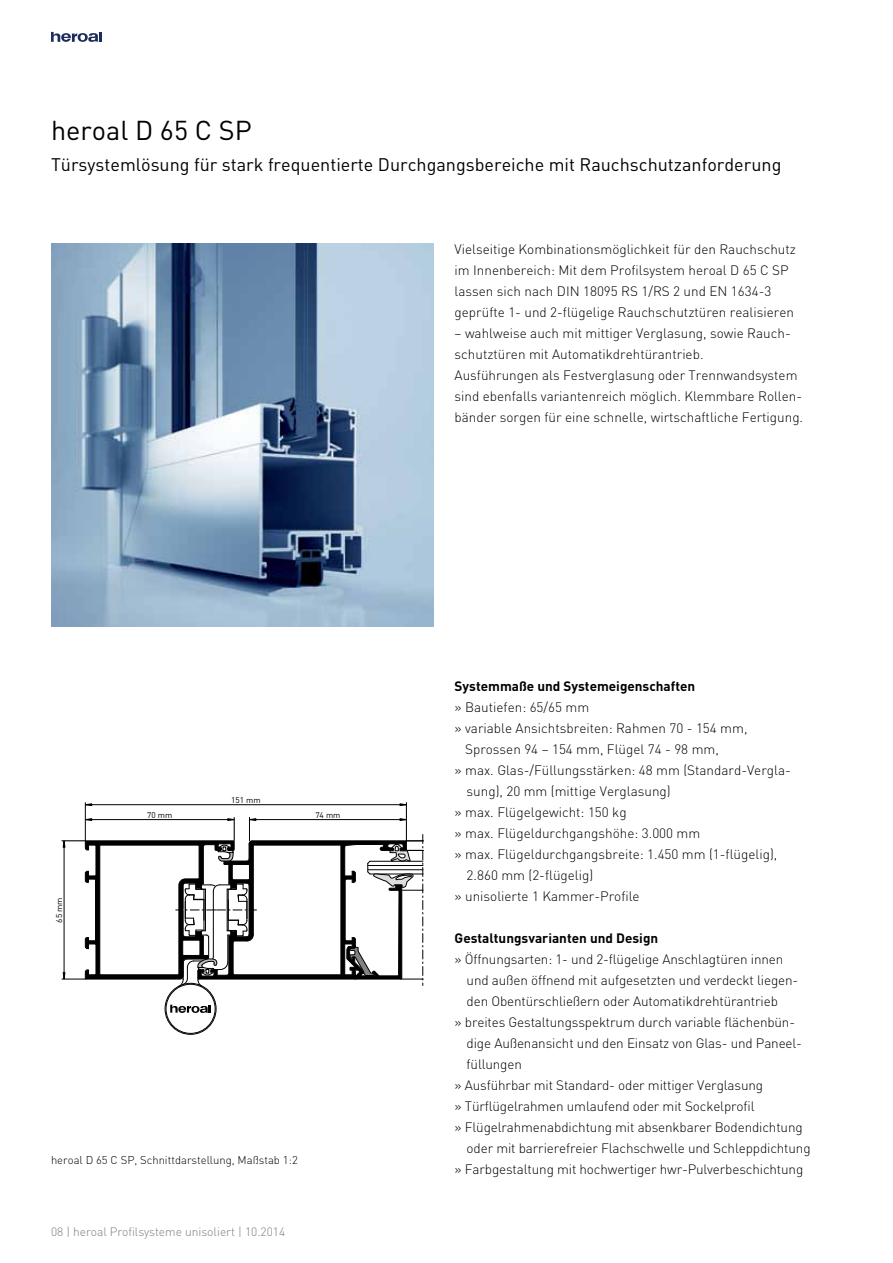
<style>
.page{position:relative;width:893px;height:1263px;background:#fff}
.page>*{position:absolute;margin:0;border:0;box-sizing:border-box;transform-origin:0 0}
.t1{font:27px "DIN Pro";color:#000}
.t2{font:18px "DIN Pro";color:#000}
.t3{font:300 13.5px/21px "DIN Pro";color:#000}
.t4{font:700 13.5px "DIN Pro";color:#000}
.t5{font:300 12px "DIN Pro";color:#7b7c7f}
.t6{font:300 11.25px "DIN Pro";color:#000}
.t7{font:8.25px "DIN Pro";color:#000}
</style>
<div class="page">
<svg style="left:51px;top:32px;width:51px;height:10px"></svg>
<img style="left:51px;top:244px;width:383px;height:383px">
<div style="left:165px;top:983px;width:51px;height:51px;border:1px solid #000;border-radius:50%"></div>
<svg style="left:170px;top:1005px;width:41px;height:8px"></svg>
<hr style="left:406px;top:802px;width:1px;height:39px;background:#000">
<hr style="left:85px;top:802px;width:1px;height:39px;background:#000">
<svg style="left:62px;top:817px;width:362px;height:170px"></svg>
<hr style="left:85px;top:804px;width:321px;height:1px;background:#000">
<svg style="left:84px;top:803px;width:8px;height:3px"></svg>
<svg style="left:400px;top:803px;width:7px;height:3px"></svg>
<h1 class="t1" style="left:51px;top:109px;width:202px">heroal D 65 C SP</h1>
<h2 class="t2" style="left:51px;top:150px;width:732px">Türsystemlösung für stark frequentierte Durchgangsbereiche mit Rauchschutzanforderung</h2>
<p class="t7" style="left:231px;top:793px;width:31px">151 mm</p>
<p class="t7" style="left:53px;top:922px;width:27px;rotate:-90deg">65 mm</p>
<p class="t7" style="left:147px;top:808px;width:27px">70 mm</p>
<p class="t7" style="left:315px;top:808px;width:27px">74 mm</p>
<p class="t6" style="left:51px;top:1151px;width:248px">heroal D 65 C SP, Schnittdarstellung, Maßstab 1:2</p>
<p class="t5" style="left:51px;top:1222px;width:236px">08 | heroal Profilsysteme unisoliert | 10.2014</p>
<p class="t3" style="left:455px;top:238px;width:343px">Vielseitige Kombinationsmöglichkeit für den Rauchschutz im Innenbereich: Mit dem Profilsystem heroal D 65 C SP lassen sich nach DIN 18095 RS 1/RS 2 und EN 1634-3 geprüfte 1- und 2-flügelige Rauchschutztüren realisieren</p>
<p class="t3" style="left:455px;top:322px;width:350px">– wahlweise auch mit mittiger Verglasung, sowie Rauch&shy;schutztüren mit Automatikdrehtürantrieb.<br>Ausführungen als Festverglasung oder Trennwandsystem sind ebenfalls variantenreich möglich. Klemmbare Rollen&shy;bänder sorgen für eine schnelle, wirtschaftliche Fertigung.</p>
<p class="t4" style="left:455px;top:675px;width:242px">Systemmaße und Systemeigenschaften</p>
<p class="t3" style="left:455px;top:695px;width:136px">» Bautiefen: 65/65 mm</p>
<p class="t3" style="left:455px;top:716px;width:294px">» variable Ansichtsbreiten: Rahmen 70 - 154 mm,</p>
<p class="t3" style="left:465px;top:737px;width:255px">Sprossen 94 – 154 mm, Flügel 74 - 98 mm,</p>
<p class="t3" style="left:455px;top:758px;width:338px">» max. Glas-/Füllungsstärken: 48 mm (Standard-Vergla-</p>
<p class="t3" style="left:467px;top:779px;width:206px">sung), 20 mm (mittige Verglasung)</p>
<p class="t3" style="left:455px;top:800px;width:174px">» max. Flügelgewicht: 150 kg</p>
<p class="t3" style="left:455px;top:821px;width:247px">» max. Flügeldurchgangshöhe: 3.000 mm</p>
<p class="t3" style="left:455px;top:842px;width:324px">» max. Flügeldurchgangsbreite: 1.450 mm (1-flügelig),</p>
<p class="t3" style="left:467px;top:863px;width:128px">2.860 mm (2-flügelig)</p>
<p class="t3" style="left:455px;top:884px;width:187px">» unisolierte 1 Kammer-Profile</p>
<p class="t4" style="left:455px;top:927px;width:205px">Gestaltungsvarianten und Design</p>
<p class="t3" style="left:455px;top:947px;width:330px">» Öffnungsarten: 1- und 2-flügelige Anschlagtüren innen</p>
<p class="t3" style="left:467px;top:968px;width:333px">und außen öffnend mit aufgesetzten und verdeckt liegen-</p>
<p class="t3" style="left:467px;top:989px;width:313px">den Obentürschließern oder Automatikdrehtürantrieb</p>
<p class="t3" style="left:455px;top:1010px;width:342px">» breites Gestaltungsspektrum durch variable flächenbün-</p>
<p class="t3" style="left:467px;top:1031px;width:337px">dige Außenansicht und den Einsatz von Glas- und Paneel-</p>
<p class="t3" style="left:467px;top:1052px;width:57px">füllungen</p>
<p class="t3" style="left:455px;top:1073px;width:310px">» Ausführbar mit Standard- oder mittiger Verglasung</p>
<p class="t3" style="left:455px;top:1094px;width:301px">» Türflügelrahmen umlaufend oder mit Sockelprofil</p>
<p class="t3" style="left:455px;top:1115px;width:350px">» Flügelrahmenabdichtung mit absenkbarer Bodendichtung</p>
<p class="t3" style="left:467px;top:1136px;width:345px">oder mit barrierefreier Flachschwelle und Schleppdichtung</p>
<p class="t3" style="left:455px;top:1157px;width:350px">» Farbgestaltung mit hochwertiger hwr-Pulverbeschichtung</p>
</div>
